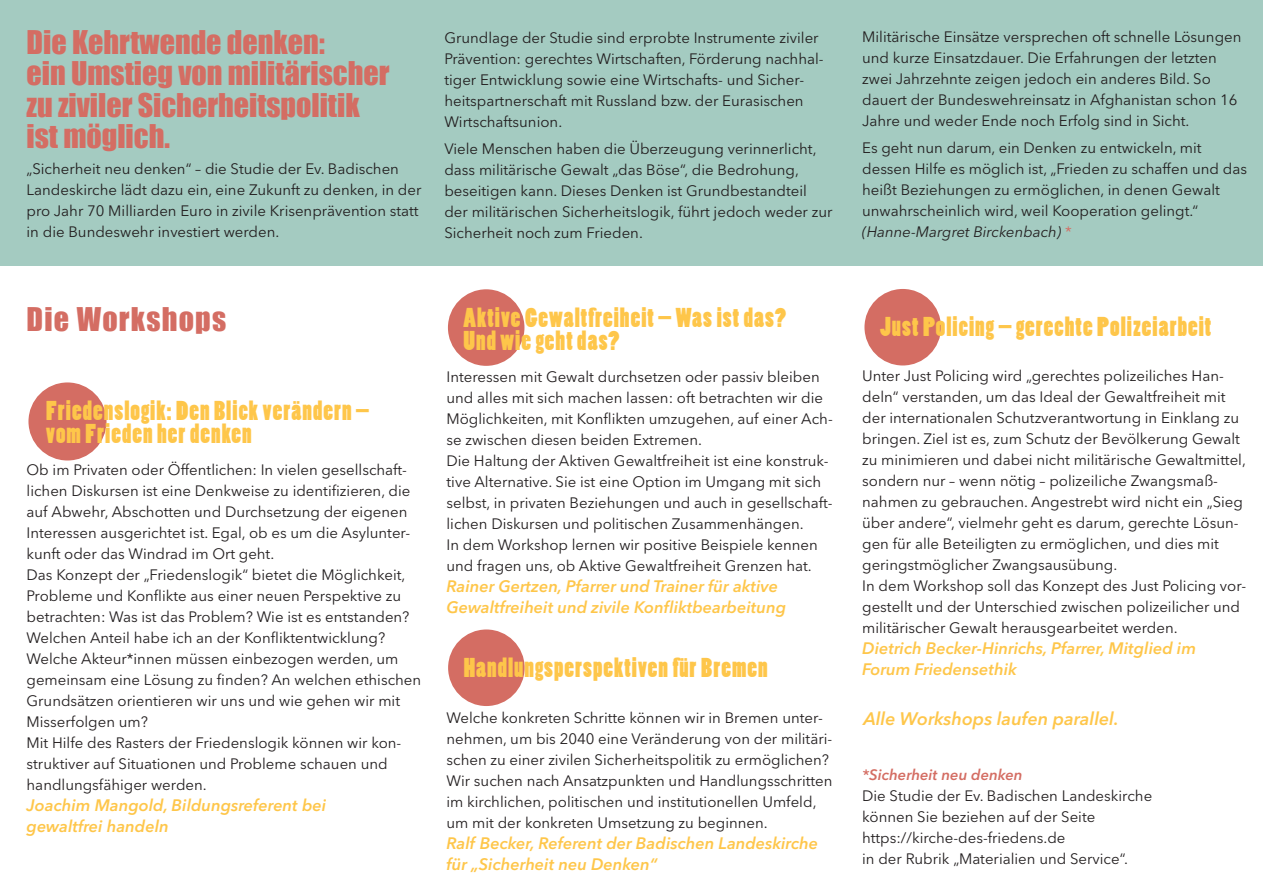
<style>
.page{position:relative;width:1263px;height:893px;background:#fff}
.page>*{position:absolute;margin:0;border:0;box-sizing:border-box;transform-origin:0 0}
.t1{font:30px/31.5px "Impact";color:#d46d63}
.t2{font:30px "Impact";letter-spacing:.04em;color:#d46d63}
.t3{font:25.5px/22.5px "Poplar Std";letter-spacing:.04em;color:#fec64a}
.t4{font:italic 600 18px "Avenir Next LT Pro";color:#fec64a}
.t5{font:italic 600 16.5px/21px "Avenir Next LT Pro";color:#fec64a}
.t6{font:15px/21px "Avenir Next LT Pro";color:#231f20}
.s1{font-style:italic}
.s2{color:#d46d63}
.s3{font-weight:600;font-style:italic;color:#d46d63}
</style>
<div class="page">
<div style="left:0;top:0;width:1263px;height:265px;background:#a4cbc1"></div>
<div style="left:448px;top:289px;width:76px;height:77px;background:#d46d63;border-radius:50%"></div>
<div style="left:448px;top:629px;width:77px;height:77px;background:#d46d63;border-radius:50%"></div>
<div style="left:864px;top:289px;width:77px;height:76px;background:#d46d63;border-radius:50%"></div>
<div style="left:29px;top:383px;width:77px;height:77px;background:#d46d63;border-radius:50%"></div>
<div style="left:28px;top:382px;width:79px;height:78px;border:2px solid #d46d63;border-radius:50%"></div>
<p class="t1" style="left:27px;top:26px;width:364px">Die Kehrtwende denken:<br>ein Umstieg von militärischer zu ziviler Sicherheitspolitik ist möglich.</p>
<p class="t6" style="left:27px;top:158px;width:396px">„Sicherheit neu denken“ – die Studie der Ev. Badischen Landeskirche lädt dazu ein, eine Zukunft zu denken, in der pro Jahr 70 Milliarden Euro in zivile Krisenprävention statt in die Bundeswehr investiert werden.</p>
<p class="t6" style="left:444px;top:27px;width:381px">Grundlage der Studie sind erprobte Instrumente ziviler Prävention: gerechtes Wirtschaften, Förderung nachhal&shy;tiger Entwicklung sowie eine Wirtschafts- und Sicher&shy;heitspartnerschaft mit Russland bzw. der Eurasischen Wirtschaftsunion.</p>
<p class="t6" style="left:444px;top:138px;width:390px">Viele Menschen haben die Überzeugung verinnerlicht, dass militärische Gewalt „das Böse“, die Bedrohung, beseitigen kann. Dieses Denken ist Grundbestandteil der militärischen Sicherheitslogik, führt jedoch weder zur Sicherheit noch zum Frieden.</p>
<p class="t2" style="left:27px;top:296px;width:201px">Die Workshops</p>
<p class="t3" style="left:46px;top:401px;width:324px">Friedenslogik: Den Blick verändern – vom Frieden her denken</p>
<p class="t6" style="left:27px;top:460px;width:385px">Ob im Privaten oder Öffentlichen: In vielen gesellschaft&shy;lichen Diskursen ist eine Denkweise zu identifizieren, die auf Abwehr, Abschotten und Durchsetzung der eigenen Interessen ausgerichtet ist. Egal, ob es um die Asylunter&shy;kunft oder das Windrad im Ort geht.</p>
<p class="t6" style="left:27px;top:565px;width:396px">Das Konzept der „Friedenslogik“ bietet die Möglichkeit, Probleme und Konflikte aus einer neuen Perspektive zu betrachten: Was ist das Problem? Wie ist es entstanden?<br>Welchen Anteil habe ich an der Konfliktentwicklung?<br>Welche Akteur*innen müssen einbezogen werden, um gemeinsam eine Lösung zu finden? An welchen ethischen Grundsätzen orientieren wir uns und wie gehen wir mit Misserfolgen um?</p>
<p class="t6" style="left:27px;top:733px;width:376px">Mit Hilfe des Rasters der Friedenslogik können wir kon&shy;struktiver auf Situationen und Probleme schauen und handlungsfähiger werden.</p>
<p class="t5" style="left:27px;top:795px;width:301px">Joachim Mangold, Bildungsreferent bei gewaltfrei handeln</p>
<p class="t3" style="left:463px;top:308px;width:324px">Aktive Gewaltfreiheit – Was ist das?<br>Und wie geht das?</p>
<p class="t6" style="left:446px;top:366px;width:388px">Interessen mit Gewalt durchsetzen oder passiv bleiben und alles mit sich machen lassen: oft betrachten wir die Möglichkeiten, mit Konflikten umzugehen, auf einer Ach&shy;se zwischen diesen beiden Extremen.<br>Die Haltung der Aktiven Gewaltfreiheit ist eine konstruk&shy;tive Alternative. Sie ist eine Option im Umgang mit sich selbst, in privaten Beziehungen und auch in gesellschaft&shy;lichen Diskursen und politischen Zusammenhängen.</p>
<p class="t6" style="left:446px;top:534px;width:373px">In dem Workshop lernen wir positive Beispiele kennen und fragen uns, ob Aktive Gewaltfreiheit Grenzen hat.</p>
<p class="t5" style="left:446px;top:575px;width:341px">Rainer Gertzen, Pfarrer und Trainer für aktive<br>Gewaltfreiheit und zivile Konfliktbearbeitung</p>
<p class="t3" style="left:464px;top:657px;width:305px">Handlungsperspektiven für Bremen</p>
<p class="t6" style="left:446px;top:707px;width:387px">Welche konkreten Schritte können wir in Bremen unter&shy;nehmen, um bis 2040 eine Veränderung von der militäri&shy;schen zu einer zivilen Sicherheitspolitik zu ermöglichen?<br>Wir suchen nach Ansatzpunkten und Handlungsschritten im kirchlichen, politischen und institutionellen Umfeld, um mit der konkreten Umsetzung zu beginnen.</p>
<p class="t5" style="left:446px;top:832px;width:373px">Ralf Becker, Referent der Badischen Landeskirche für „Sicherheit neu Denken“</p>
<p class="t6" style="left:862px;top:26px;width:381px">Militärische Einsätze versprechen oft schnelle Lösungen und kurze Einsatzdauer. Die Erfahrungen der letzten zwei Jahrzehnte zeigen jedoch ein anderes Bild. So dauert der Bundeswehreinsatz in Afghanistan schon 16<br>Jahre und weder Ende noch Erfolg sind in Sicht.</p>
<p class="t6" style="left:862px;top:137px;width:386px">Es geht nun darum, ein Denken zu entwickeln, mit dessen Hilfe es möglich ist, „Frieden zu schaffen und das heißt Beziehungen zu ermöglichen, in denen Gewalt unwahrscheinlich wird, weil Kooperation gelingt.“ <span class="s1">(Hanne-Margret Birckenbach)</span> <span class="s2">*</span></p>
<p class="t3" style="left:880px;top:317px;width:333px">Just Policing – gerechte Polizeiarbeit</p>
<p class="t6" style="left:862px;top:365px;width:385px">Unter Just Policing wird „gerechtes polizeiliches Han&shy;deln“ verstanden, um das Ideal der Gewaltfreiheit mit der internationalen Schutzverantwortung in Einklang zu bringen. Ziel ist es, zum Schutz der Bevölkerung Gewalt zu minimieren und dabei nicht militärische Gewaltmittel, sondern nur – wenn nötig – polizeiliche Zwangsmaß&shy;nahmen zu gebrauchen. Angestrebt wird nicht ein „Sieg über andere“, vielmehr geht es darum, gerechte Lösun&shy;gen für alle Beteiligten zu ermöglichen, und dies mit geringstmöglicher Zwangsausübung.</p>
<p class="t6" style="left:862px;top:575px;width:385px">In dem Workshop soll das Konzept des Just Policing vor&shy;gestellt und der Unterschied zwischen polizeilicher und militärischer Gewalt herausgearbeitet werden.</p>
<p class="t5" style="left:862px;top:637px;width:335px">Dietrich Becker-Hinrichs, Pfarrer, Mitglied im<br>Forum Friedensethik</p>
<p class="t4" style="left:864px;top:708px;width:256px">Alle Workshops laufen parallel.</p>
<p class="t6" style="left:862px;top:764px;width:292px"><span class="s3">*Sicherheit neu denken<br></span>Die Studie der Ev. Badischen Landeskirche können Sie beziehen auf der Seite https://kirche-des-friedens.de<br>in der Rubrik „Materialien und Service“.</p>
</div>
